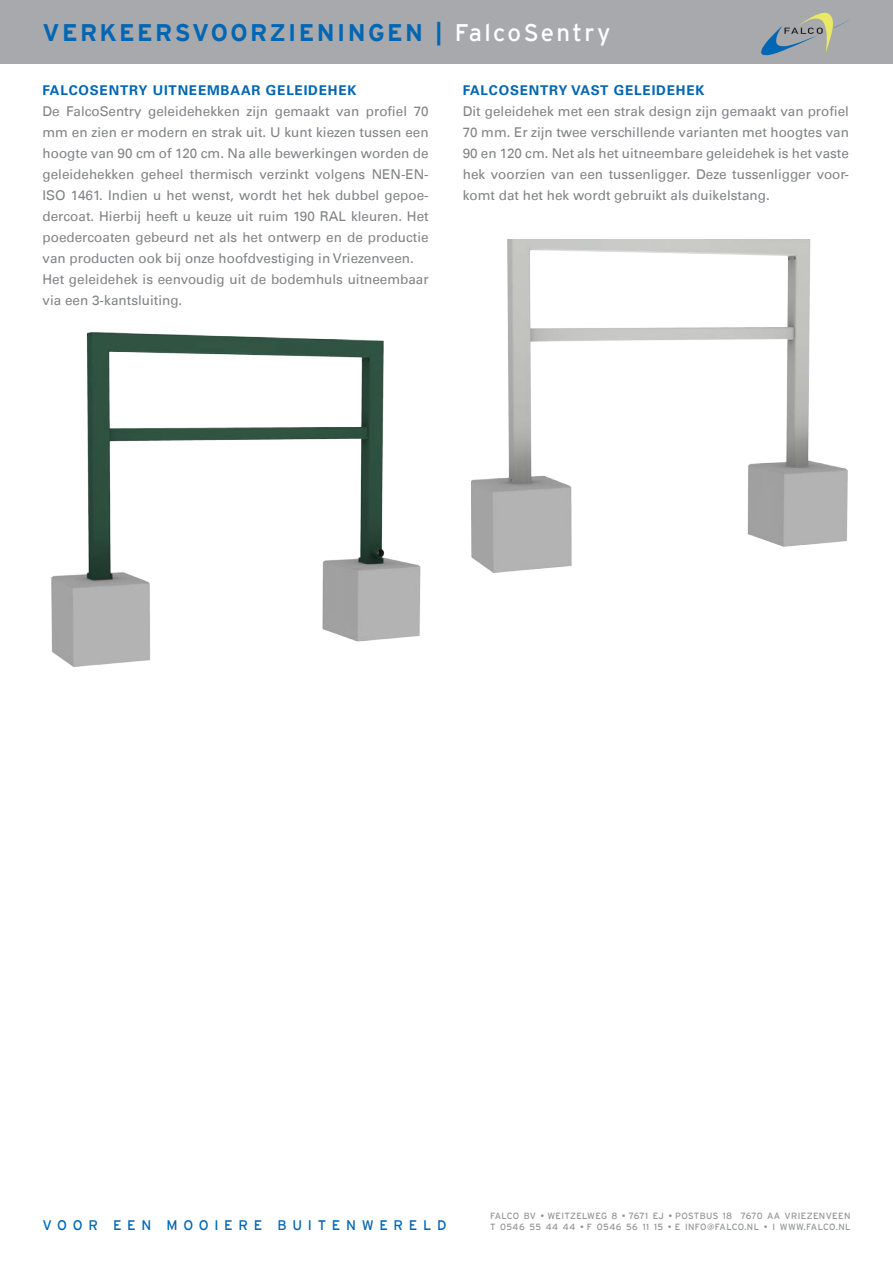
<style>
.page{position:relative;width:893px;height:1263px;background:#fff}
.page>*{position:absolute;margin:0;border:0;box-sizing:border-box;transform-origin:0 0}
.Normaal{font:700 24px "Interstate";letter-spacing:.1em;color:#0166b3}
.t1{font:13.8px "Interstate";letter-spacing:.41em;color:#0166b3}
.t2{font:13.5px/21px "Univers LT";color:#808285;text-align:justify}
.t3{font:700 13.5px "Univers LT";letter-spacing:.06em;color:#0166b3}
.t4{font:9px "Interstate";letter-spacing:.04em;color:#939598}
.s1{font-weight:400;color:#fff}
</style>
<div class="page">
<div style="left:0;top:0;width:893px;height:64px;background:#a8a9ad"></div>
<svg style="left:761px;top:12px;width:88px;height:44px"></svg>
<img style="left:51px;top:332px;width:370px;height:335px">
<img style="left:471px;top:239px;width:377px;height:334px">
<p class="Normaal" style="left:43px;top:19px;width:569px">VERKEERSVOORZIENINGEN | <span class="s1">FalcoSentry</span></p>
<p class="t3" style="left:43px;top:82px;width:315px">FALCOSENTRY UITNEEMBAAR GELEIDEHEK</p>
<p class="t2" style="left:43px;top:101px;width:388px">De FalcoSentry geleidehekken zijn gemaakt van profiel 70 mm en zien er modern en strak uit. U kunt kiezen tussen een hoogte van 90 cm of 120 cm. Na alle bewerkingen worden de geleidehekken geheel thermisch verzinkt volgens NEN-EN-ISO 1461. Indien u het wenst, wordt het hek dubbel gepoe&shy;dercoat. Hierbij heeft u keuze uit ruim 190 RAL kleuren. Het poedercoaten gebeurd net als het ontwerp en de productie van producten ook bij onze hoofdvestiging in Vriezenveen.</p>
<p class="t2" style="left:43px;top:269px;width:388px">Het geleidehek is eenvoudig uit de bodemhuls uitneembaar via een 3-kantsluiting.</p>
<p class="t3" style="left:463px;top:82px;width:243px">FALCOSENTRY VAST GELEIDEHEK</p>
<p class="t2" style="left:463px;top:101px;width:388px">Dit geleidehek met een strak design zijn gemaakt van profiel 70 mm. Er zijn twee verschillende varianten met hoogtes van 90 en 120 cm. Net als het uitneembare geleidehek is het vaste hek voorzien van een tussenligger. Deze tussenligger voor&shy;komt dat het hek wordt gebruikt als duikelstang.</p>
<p class="t4" style="left:490px;top:1211px;width:362px">FALCO BV • WEITZELWEG 8 • 7671 EJ • POSTBUS 18 7670 AA VRIEZENVEEN</p>
<p class="t1" style="left:43px;top:1217px;width:405px">VOOR EEN MOOIERE BUITENWERELD</p>
<p class="t4" style="left:490px;top:1222px;width:362px">T 0546 55 44 44 • F 0546 56 11 15 • E INFO@FALCO.NL • I WWW.FALCO.NL</p>
</div>
